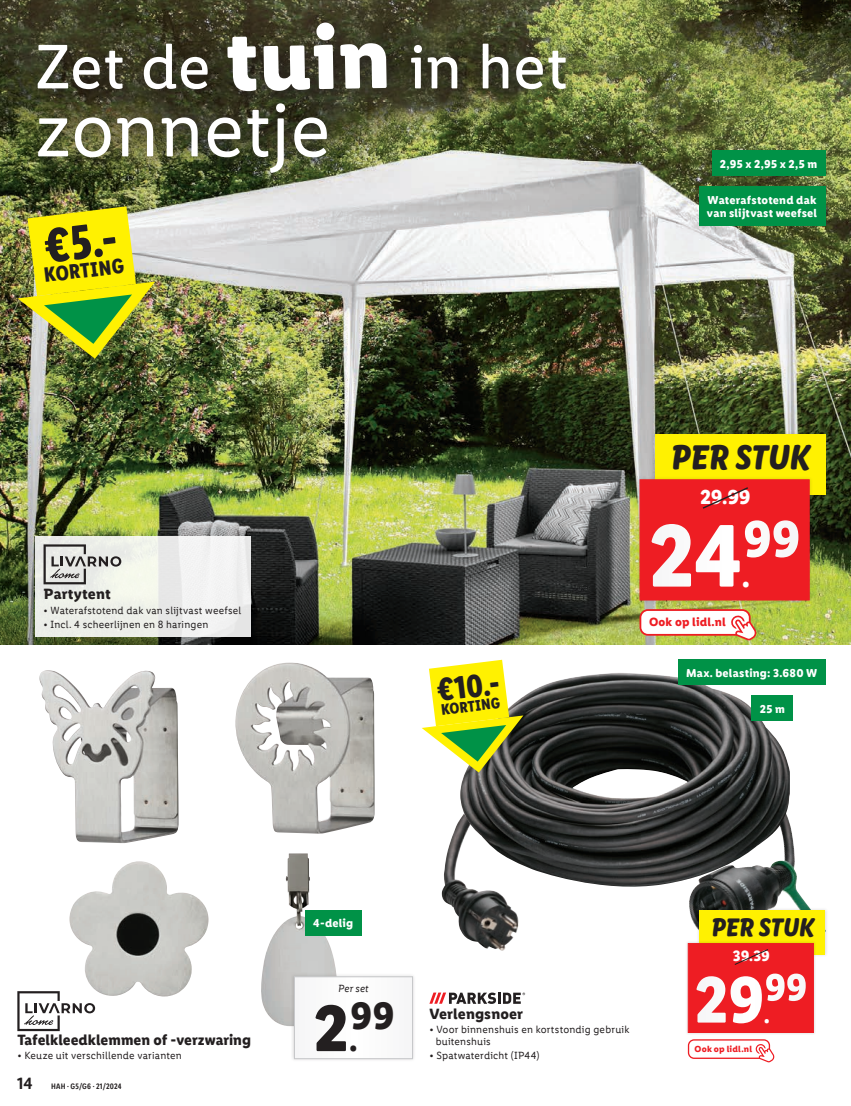
<style>
.page{position:relative;width:851px;height:1106px;background:#fff}
.page>*{position:absolute;margin:0;border:0;box-sizing:border-box;transform-origin:0 0}
.t1{font:700 89.25px "Lidl Font Pro";color:#fff;scale:.96 1}
.t2{font:700 88.5px "Lidl Font Pro";color:#fff}
.t3{font:78px "Lidl Font Pro";color:#fff}
.t4{font:700 66px "Lidl Font Pro";color:#231f20}
.t5{font:700 66px "Lidl Font Pro";color:#fff;scale:.96 1}
.t6{font:63px "Lidl Font Pro";color:#fff}
.t7{font:700 52.05px "Lidl Font Pro";color:#fff}
.t8{font:700 48.45px "Lidl Font Cond Pro";color:#231f20}
.t9{font:700 38.55px "Lidl Font Pro";color:#231f20}
.t10{font:700 38.55px "Lidl Font Pro";color:#fff}
.t11{font:34.5px "Lidl Font Script Pro";letter-spacing:.02em;color:#231f20}
.t12{font:700 32.25px "Lidl Font Cond Pro";color:#231f20}
.t13{font:700 31.35px "Lidl Font Pro";color:#fff}
.t14{font:25.5px "Lidl Font Script Pro";letter-spacing:.02em;color:#231f20}
.t15{font:700 23.1px "Lidl Font Pro";color:#fff}
.t16{font:700 21px "Lidl Font Cond Pro";color:#231f20}
.t17{font:700 20.4px "Lidl Font Pro";color:#fff}
.t18{font:600 16.5px "Lidl Font Pro";color:#231f20}
.t19{font:700 15.45px "Lidl Font Cond Pro";color:#231f20}
.t20{font:700 15.15px "Lidl Font Pro";color:#fff}
.t21{font:700 15px "Lidl Font Pro";color:#231f20}
.t22{font:700 12px "Lidl Font Pro";letter-spacing:.015em;color:#ee1d23}
.t23{font:700 11.55px/13.6px "Lidl Font Pro";letter-spacing:.015em;color:#fff}
.t24{font:10.5px/12px "Lidl Font Pro";letter-spacing:.015em;color:#231f20}
.t25{font:italic 10.5px "Lidl Font Pro";letter-spacing:.01em;color:#231f20}
.t26{font:700 8.85px "Lidl Font Pro";letter-spacing:.025em;color:#ee1d23}
.t27{font:600 7.95px "Lidl Font Cond Pro";letter-spacing:.03em;color:#231f20}
.s1{font-size:32.4px}
</style>
<div class="page">
<img style="left:0;top:0;width:850px;height:645px">
<img style="left:39px;top:670px;width:139px;height:173px">
<img style="left:69px;top:861px;width:139px;height:136px">
<img style="left:235px;top:662px;width:139px;height:172px">
<img style="left:261px;top:853px;width:76px;height:173px">
<div style="left:290px;top:973px;width:126px;height:89px;background:#231f20;opacity:.15"></div>
<svg style="left:293px;top:975px;width:120px;height:84px"></svg>
<svg style="left:17px;top:991px;width:78px;height:40px"></svg>
<div style="left:305px;top:910px;width:56px;height:25px;background:#009247"></div>
<img style="left:441px;top:819px;width:77px;height:132px">
<img style="left:689px;top:771px;width:119px;height:156px">
<img style="left:460px;top:673px;width:329px;height:221px">
<svg style="left:429px;top:992px;width:96px;height:11px"></svg>
<div style="left:696px;top:906px;width:132px;height:51px;background:#231f20;opacity:.15"></div>
<div style="left:699px;top:910px;width:126px;height:44px;background:#fff101"></div>
<div style="left:685px;top:940px;width:130px;height:95px;background:#231f20;opacity:.15"></div>
<div style="left:687px;top:942px;width:127px;height:91px;background:#ee1d23"></div>
<div style="left:687px;top:1039px;width:83px;height:19px;border:1px solid #ee1d23;border-radius:6px"></div>
<svg style="left:755px;top:1043px;width:19px;height:19px"></svg>
<svg style="left:422px;top:659px;width:101px;height:113px"></svg>
<div style="left:751px;top:695px;width:41px;height:26px;background:#009247"></div>
<div style="left:677px;top:659px;width:148px;height:26px;background:#009247"></div>
<div style="left:35px;top:536px;width:215px;height:100px;background:#eff1eb"></div>
<svg style="left:44px;top:544px;width:77px;height:40px"></svg>
<img style="left:18px;top:206px;width:137px;height:153px">
<div style="left:27px;top:33px;width:198px;height:73px;background:#231f20;opacity:.75"></div>
<div style="left:401px;top:33px;width:181px;height:73px;background:#231f20;opacity:.75"></div>
<div style="left:215px;top:11px;width:191px;height:99px;background:#231f20;opacity:.75"></div>
<div style="left:28px;top:93px;width:315px;height:96px;background:#231f20;opacity:.75"></div>
<div style="left:711px;top:150px;width:114px;height:26px;background:#009247"></div>
<div style="left:698px;top:186px;width:127px;height:39px;background:#009247"></div>
<div style="left:650px;top:430px;width:179px;height:69px;background:#231f20;opacity:.15"></div>
<div style="left:655px;top:434px;width:170px;height:61px;background:#fff101"></div>
<div style="left:636px;top:476px;width:176px;height:128px;background:#231f20;opacity:.15"></div>
<div style="left:639px;top:479px;width:171px;height:122px;background:#ee1d23"></div>
<div style="left:640px;top:610px;width:109px;height:25px;background:#fff;border-radius:8px"></div>
<div style="left:639px;top:609px;width:111px;height:26px;border:2px solid #ee1d23;border-radius:8px"></div>
<svg style="left:730px;top:615px;width:27px;height:25px"></svg>
<h3 class="t6" style="left:35px;top:30px;width:177px">Zet de</h3>
<h2 class="t2" style="left:224px;top:6px;width:167px;rotate:-1deg">tuin</h2>
<h3 class="t3" style="left:35px;top:87px;width:297px">zonnetje</h3>
<h3 class="t8" style="left:40px;top:218px;width:75px;rotate:-7deg">€5.-</h3>
<h3 class="t16" style="left:43px;top:263px;width:82px;rotate:-7deg">KORTING</h3>
<h3 class="t6" style="left:409px;top:30px;width:160px">in het</h3>
<p class="t23" style="left:719px;top:157px;width:99px">2,95 x 2,95 x 2,5 m</p>
<p class="t23" style="left:706px;top:193px;width:112px">Waterafstotend dak van slijtvast weefsel</p>
<h3 class="t21" style="left:44px;top:585px;width:69px">Partytent</h3>
<p class="t24" style="left:44px;top:604px;width:199px">• Waterafstotend dak van slijtvast weefsel</p>
<p class="t24" style="left:44px;top:618px;width:166px">• Incl. 4 scheerlijnen en 8 haringen</p>
<h3 class="t11" style="left:671px;top:436px;width:140px">PER STUK</h3>
<h3 class="t17" style="left:700px;top:484px;width:52px">29.99</h3>
<h3 class="t7" style="left:742px;top:507px;width:59px">99</h3>
<h1 class="t1" style="left:648px;top:501px;width:100px">24</h1>
<h3 class="t13" style="left:741px;top:556px;width:10px">.</h3>
<p class="t22" style="left:649px;top:615px;width:78px">Ook op lidl.nl</p>
<p class="t23" style="left:686px;top:666px;width:133px">Max. belasting: 3.680 W</p>
<h3 class="t12" style="left:434px;top:671px;width:65px;rotate:-7deg">€10.-</h3>
<h3 class="t19" style="left:440px;top:700px;width:61px;rotate:-7deg">KORTING</h3>
<p class="t23" style="left:759px;top:702px;width:26px">25 m</p>
<h3 class="t21" style="left:17px;top:1030px;width:235px">Tafelkleedklemmen of -verzwaring</h3>
<p class="t24" style="left:17px;top:1049px;width:166px">• Keuze uit verschillende varianten</p>
<h3 class="t18" style="left:17px;top:1074px;width:17px">14</h3>
<p class="t27" style="left:51px;top:1081px;width:72px">HAH · G5/G6 · 21/2024</p>
<p class="t23" style="left:313px;top:916px;width:42px">4-delig</p>
<p class="t25" style="left:338px;top:982px;width:32px">Per set</p>
<h3 class="t9" style="left:350px;top:992px;width:46px">99</h3>
<h3 class="t4" style="left:313px;top:987px;width:46px">2<span class="s1">.</span></h3>
<h3 class="t21" style="left:429px;top:1004px;width:95px">Verlengsnoer</h3>
<p class="t24" style="left:435px;top:1023px;width:195px;text-indent:-6px">• Voor binnenshuis en kortstondig gebruik buitenshuis</p>
<p class="t24" style="left:429px;top:1049px;width:112px">• Spatwaterdicht (IP44)</p>
<h3 class="t14" style="left:711px;top:911px;width:104px">PER STUK</h3>
<h3 class="t5" style="left:694px;top:959px;width:75px">29</h3>
<h3 class="t20" style="left:732px;top:946px;width:38px">39.39</h3>
<h3 class="t10" style="left:764px;top:963px;width:44px">99</h3>
<h3 class="t15" style="left:763px;top:1000px;width:8px">.</h3>
<p class="t26" style="left:694px;top:1043px;width:59px">Ook op lidl.nl</p>
</div>
